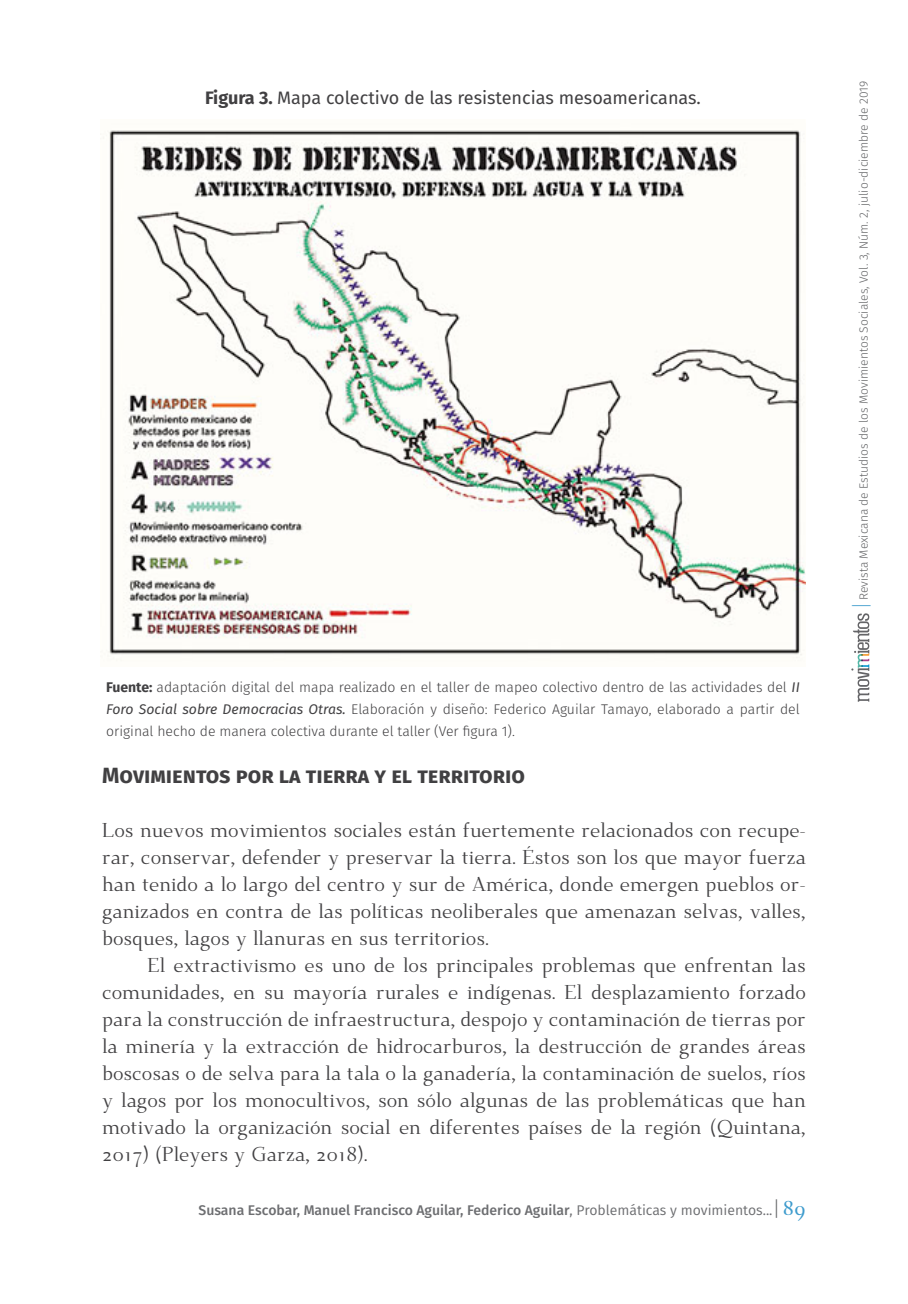
<style>
.page{position:relative;width:908px;height:1304px;background:#fff}
.page>*{position:absolute;margin:0;border:0;box-sizing:border-box;transform-origin:0 0}
.t1{font:700 22px "Fira Sans";color:#414042}
.t2{font:20px/27px "Dehuti";color:#414042;text-align:justify}
.t3{font:18px "Fira Sans";color:#414042}
.t4{font:300 14px/22px "Fira Sans";color:#414042;text-align:justify}
.t5{font:500 14px "Fira Sans";color:#6d6e71}
.t6{font:300 12px "Fira Sans";color:#636466}
.s1{font-weight:700}
.s2{font-weight:400;font-style:italic}
.s3{font-weight:400}
.s4{font-family:"Dehuti";font-weight:700;font-size:20px;color:#636466}
.s5{font-family:"Dehuti";font-weight:700;font-size:20px;color:#3d9bcd}
.s6{font-family:"Dehuti";font-weight:700;font-size:20px;color:#5dacd5}
</style>
<div class="page">
<svg style="left:851px;top:613px;width:17px;height:89px"></svg>
<img style="left:103px;top:130px;width:702px;height:531px">
<p class="t3" style="left:205px;top:84px;width:497px"><span class="s1">Figura 3.</span> Mapa colectivo de las resistencias mesoamericanas.</p>
<p class="t4" style="left:106px;top:676px;width:694px"><span class="s1">Fuente:</span> adaptación digital del mapa realizado en el taller de mapeo colectivo dentro de las actividades del <span class="s2">II Foro Social sobre Democracias Otras.</span> Elaboración y diseño: Federico Aguilar Tamayo, elaborado a partir del original hecho de manera colectiva durante el taller (Ver figura 1).</p>
<p class="t1" style="left:102px;top:757px;width:424px">Movimientos por la tierra y el territorio</p>
<p class="t2" style="left:102px;top:817px;width:705px">Los nuevos movimientos sociales están fuertemente relacionados con recupe&shy;rar, conservar, defender y preservar la tierra. Éstos son los que mayor fuerza han tenido a lo largo del centro y sur de América, donde emergen pueblos or&shy;ganizados en contra de las políticas neoliberales que amenazan selvas, valles, bosques, lagos y llanuras en sus territorios.</p>
<p class="t2" style="left:102px;top:952px;width:705px;text-indent:45px">El extractivismo es uno de los principales problemas que enfrentan las comunidades, en su mayoría rurales e indígenas. El desplazamiento forzado para la construcción de infraestructura, despojo y contaminación de tierras por la minería y la extracción de hidrocarburos, la destrucción de grandes áreas boscosas o de selva para la tala o la ganadería, la contaminación de suelos, ríos y lagos por los monocultivos, son sólo algunas de las problemáticas que han motivado la organización social en diferentes países de la región (Quintana, 2017) (Pleyers y Garza, 2018).</p>
<p class="t5" style="left:198px;top:1199px;width:608px">Susana Escobar, Manuel Francisco Aguilar, Federico Aguilar<span class="s3">, Problemáticas y movimientos...</span><span class="s4">|</span> <span class="s5">89</span></p>
<p class="t6" style="left:854px;top:608px;width:529px;rotate:-90deg"><span class="s6">|</span> Revista Mexicana de Estudios de los Movimientos Sociales, Vol. 3, Núm. 2, julio-diciembre de 2019</p>
</div>
